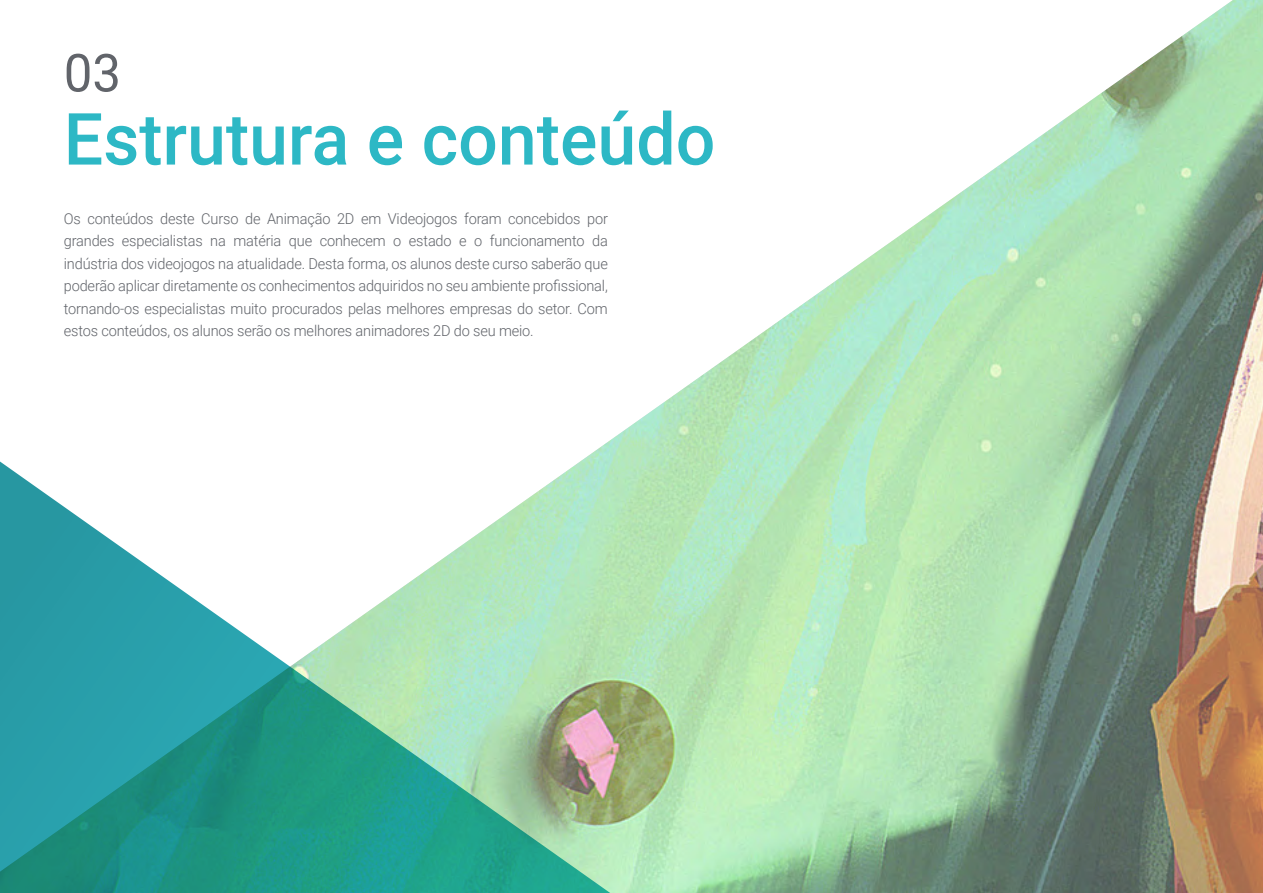
<style>
.page{position:relative;width:1263px;height:893px;background:#fff}
.page>*{position:absolute;margin:0;border:0;box-sizing:border-box;transform-origin:0 0}
.t1{font:500 72px "Roboto";color:#2db8c5}
.t2{font:52.5px "Roboto";color:#61646a}
.t3{font:300 15px/22.5px "Roboto";letter-spacing:-.01em;color:#61646a;text-align:justify}
</style>
<div class="page">
<img style="left:602px;top:0;width:661px;height:893px">
<svg style="left:0;top:446px;width:640px;height:447px"></svg>
<h2 class="t2" style="left:64px;top:36px;width:59px">03</h2>
<h1 class="t1" style="left:64px;top:89px;width:653px">Estrutura e conteúdo</h1>
<p class="t3" style="left:64px;top:207px;width:546px">Os conteúdos deste Curso de Animação 2D em Videojogos foram concebidos por grandes especialistas na matéria que conhecem o estado e o funcionamento da indústria dos videojogos na atualidade. Desta forma, os alunos deste curso saberão que poderão aplicar diretamente os conhecimentos adquiridos no seu ambiente profissional, tornando-os especialistas muito procurados pelas melhores empresas do setor. Com estos conteúdos, os alunos serão os melhores animadores 2D do seu meio.</p>
</div>
